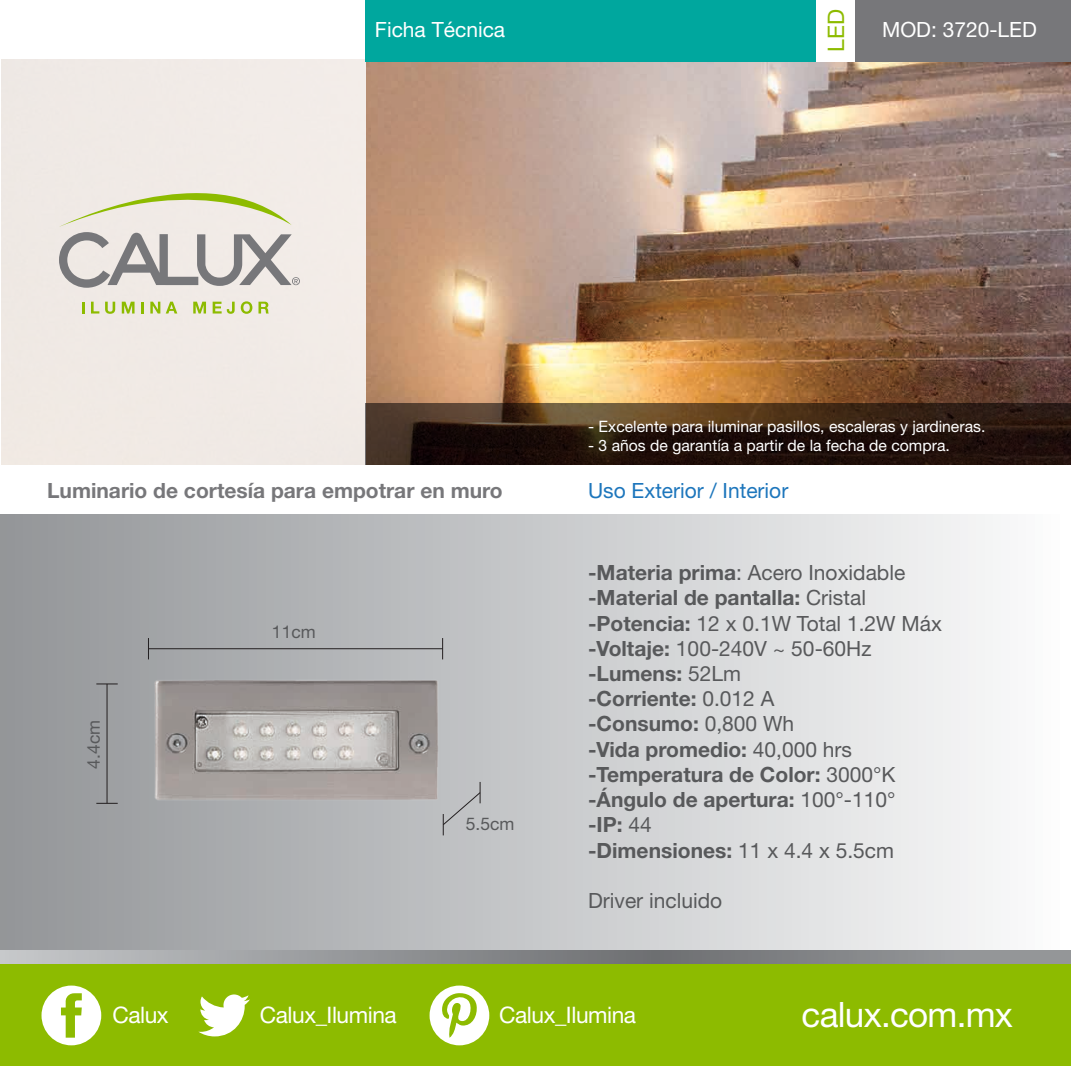
<style>
.page{position:relative;width:1071px;height:1066px;background:#fff}
.page>*{position:absolute;margin:0;border:0;box-sizing:border-box;transform-origin:0 0}
.t1{font:35px "Helvetica Neue";letter-spacing:-.02em;color:#fff}
.t2{font:22.75px "Helvetica Neue";letter-spacing:-.02em;color:#fff}
.t3{font:22.75px "Helvetica Neue";color:#8dbb00}
.t4{font:700 21px/25.2px "Helvetica Neue";color:#58595b}
.t5{font:700 21px "Helvetica Neue";color:#77777a}
.t6{font:21px "Helvetica Neue";color:#fff}
.t7{font:21px "Helvetica Neue";color:#1d76bc}
.t8{font:21px "Helvetica Neue";color:#58595b}
.t9{font:17.5px "Helvetica Neue";color:#58595b}
.t10{font:15.75px "Helvetica Neue";color:#fff}
.s1{font-weight:400}
</style>
<div class="page">
<div style="left:0;top:514px;width:1070px;height:450px;background:linear-gradient(to right,#929598,#fcfdfd)"></div>
<img style="left:366px;top:61px;width:705px;height:341px">
<svg style="left:1px;top:0;width:365px;height:465px;fill:#f1eae6"></svg>
<svg style="left:82px;top:301px;width:2px;height:12px"></svg>
<svg style="left:91px;top:301px;width:8px;height:12px"></svg>
<svg style="left:105px;top:301px;width:10px;height:13px"></svg>
<svg style="left:122px;top:301px;width:13px;height:12px"></svg>
<svg style="left:141px;top:301px;width:3px;height:12px"></svg>
<svg style="left:150px;top:301px;width:10px;height:12px"></svg>
<svg style="left:166px;top:301px;width:11px;height:12px"></svg>
<svg style="left:193px;top:301px;width:13px;height:12px"></svg>
<svg style="left:213px;top:301px;width:22px;height:13px"></svg>
<svg style="left:241px;top:301px;width:11px;height:13px"></svg>
<svg style="left:259px;top:301px;width:10px;height:12px"></svg>
<svg style="left:59px;top:152px;width:241px;height:136px;background:#dcd8cf"></svg>
<div style="left:366px;top:0;width:705px;height:61px;background:#00a79e"></div>
<div style="left:855px;top:0;width:216px;height:61px;background:#77777a"></div>
<div style="left:817px;top:0;width:38px;height:61px;background:#fff"></div>
<svg style="left:0;top:950px;width:1071px;height:14px;background:#919396"></svg>
<svg style="left:366px;top:402px;width:705px;height:62px;background:#332014"></svg>
<hr style="left:148px;top:648px;width:295px;height:1px;background:#231f20">
<svg style="left:442px;top:638px;width:1px;height:21px"></svg>
<svg style="left:148px;top:638px;width:1px;height:21px"></svg>
<svg style="left:442px;top:781px;width:39px;height:54px;background:#b8babc"></svg>
<hr style="left:107px;top:683px;width:1px;height:120px;background:#231f20">
<svg style="left:96px;top:802px;width:22px;height:1px"></svg>
<svg style="left:96px;top:683px;width:22px;height:1px"></svg>
<div style="left:0;top:964px;width:1071px;height:101px;background:#8dbb00"></div>
<svg style="left:42px;top:985px;width:59px;height:60px"></svg>
<svg style="left:198px;top:994px;width:52px;height:42px"></svg>
<svg style="left:430px;top:985px;width:59px;height:60px"></svg>
<img style="left:153px;top:679px;width:286px;height:121px">
<p class="t6" style="left:375px;top:17px;width:132px">Ficha Técnica</p>
<p class="t3" style="left:823px;top:52px;width:44px;rotate:-90deg">LED</p>
<p class="t6" style="left:882px;top:17px;width:156px">MOD: 3720-LED</p>
<p class="t10" style="left:588px;top:417px;width:399px">- Excelente para iluminar pasillos, escaleras y jardineras.</p>
<p class="t10" style="left:588px;top:436px;width:363px">- 3 años de garantía a partir de la fecha de compra.</p>
<p class="t5" style="left:47px;top:477px;width:457px">Luminario de cortesía para empotrar en muro</p>
<p class="t7" style="left:588px;top:477px;width:202px">Uso Exterior / Interior</p>
<p class="t9" style="left:83px;top:768px;width:50px;rotate:-90deg">4.4cm</p>
<p class="t9" style="left:272px;top:621px;width:45px">11cm</p>
<p class="t9" style="left:466px;top:812px;width:50px">5.5cm</p>
<p class="t4" style="left:588px;top:559px;width:355px">-Materia prima<span class="s1">: Acero Inoxidable </span>-Material de pantalla: <span class="s1">Cristal </span>-Potencia: <span class="s1">12 x 0.1W Total 1.2W Máx </span>-Voltaje: <span class="s1">100-240V ~ 50-60Hz </span>-Lumens: <span class="s1">52Lm<br></span>-Corriente: <span class="s1">0.012 A<br></span>-Consumo: <span class="s1">0,800 Wh<br></span>-Vida promedio: <span class="s1">40,000 hrs </span>-Temperatura de Color: <span class="s1">3000°K </span>-Ángulo de apertura: <span class="s1">100°-110°<br></span>-IP: <span class="s1">44<br></span>-Dimensiones: <span class="s1">11 x 4.4 x 5.5cm</span></p>
<p class="t8" style="left:588px;top:887px;width:136px">Driver incluido</p>
<p class="t2" style="left:112px;top:1000px;width:58px">Calux</p>
<p class="t2" style="left:260px;top:1000px;width:138px">Calux_Ilumina</p>
<p class="t2" style="left:499px;top:1000px;width:138px">Calux_Ilumina</p>
<h1 class="t1" style="left:802px;top:993px;width:213px">calux.com.mx</h1>
</div>
